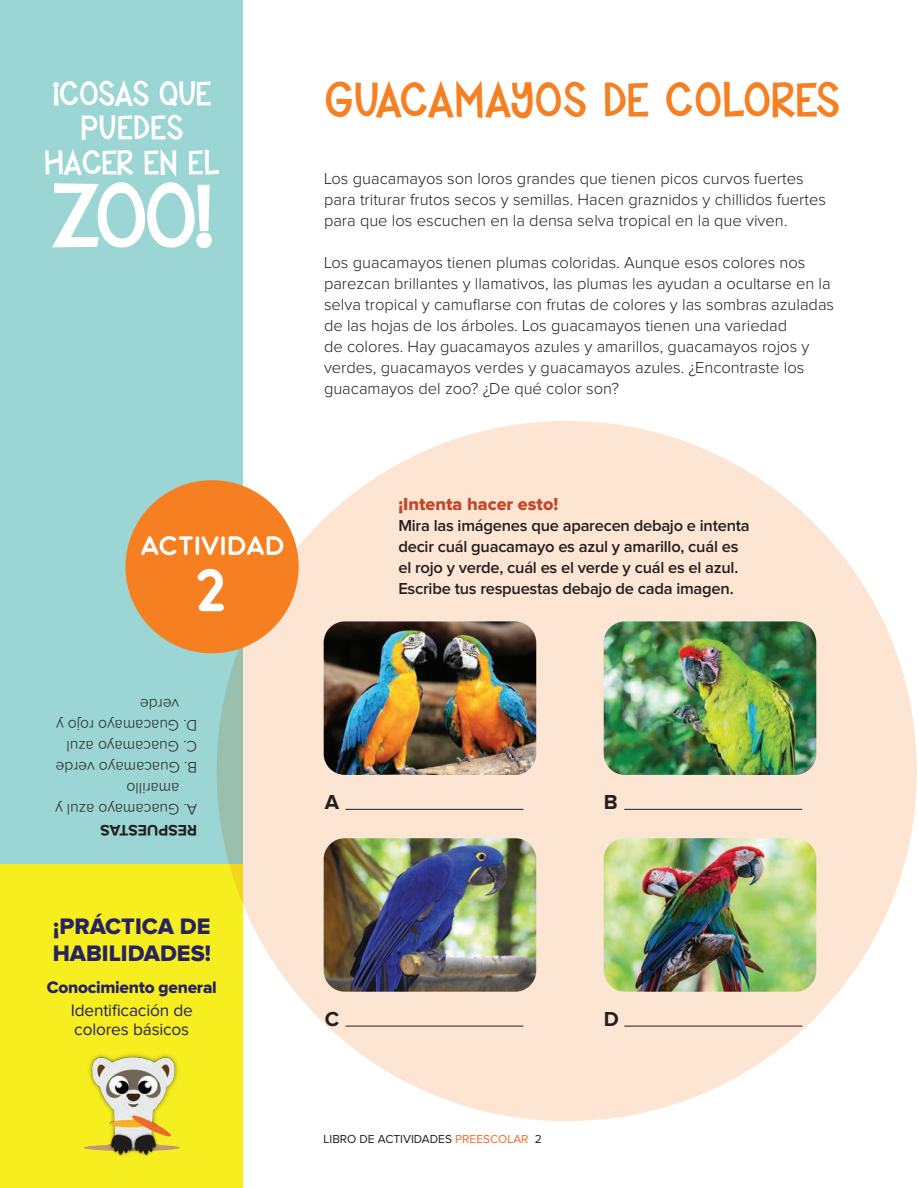
<style>
.page{position:relative;width:918px;height:1188px;background:#fff}
.page>*{position:absolute;margin:0;border:0;box-sizing:border-box;transform-origin:0 0}
.Text{font:69px "KG Shakeit Off Chunky";color:#fff}
.Text-2{font:60px "Knigsberg";color:#fff}
.Text-3{font:36px "KG Shakeit Off Chunky";letter-spacing:-.01em;color:#f57f21}
.Text-4{font:27px "Knigsberg";letter-spacing:-.005em;color:#fff}
.Text-5{font:25.5px/34.5px "KG Shakeit Off Chunky";letter-spacing:-.03em;color:#fff;text-align:center}
.Text-6{font:23.25px/27px "Proxima Nova Extrabld";color:#272360}
.Text-7{font:700 21px "Proxima Nova";color:#231f20}
.Text-8{font:18px "Proxima Nova Extrabld";color:#c44728}
.Text-9{font:17.25px/18.8px "Proxima Nova";letter-spacing:-.01em;color:#272360}
.Text-10{font:17.25px "Proxima Nova Extrabld";letter-spacing:-.015em;color:#272360}
.Text-11{font:300 16.5px/21px "Proxima Nova";color:#231f20}
.Text-12{font:600 16.5px/21px "Proxima Nova";letter-spacing:-.015em;color:#231f20}
.Text-13{font:300 15.75px/21px "Proxima Nova";color:#231f20}
.Text-14{font:700 15.75px "Proxima Nova";color:#231f20}
.t1{font:12px "Proxima Nova";color:#231f20}
.s1{color:#f36c26}
</style>
<div class="page">
<div style="left:0;top:0;width:243px;height:1188px;background:#9bd5d4"></div>
<div style="left:0;top:864px;width:243px;height:324px;background:#f7ee1f"></div>
<div style="left:217px;top:421px;width:700px;height:700px;background:#fde5d3;border-radius:50%"></div>
<img style="left:324px;top:621px;width:212px;height:154px">
<img style="left:324px;top:838px;width:212px;height:154px">
<img style="left:604px;top:621px;width:212px;height:154px">
<img style="left:604px;top:838px;width:212px;height:154px">
<hr style="left:624px;top:1026px;width:178px;height:1px;background:#231f20">
<hr style="left:624px;top:809px;width:178px;height:1px;background:#231f20">
<hr style="left:345px;top:1026px;width:178px;height:1px;background:#231f20">
<hr style="left:345px;top:809px;width:178px;height:1px;background:#231f20">
<div style="left:125px;top:480px;width:174px;height:173px;background:#f57f21;border-radius:50%"></div>
<img style="left:83px;top:1054px;width:97px;height:103px">
<p class="Text-5" style="left:44px;top:76px;width:177px">¡COSAS QUE<br>PUEDES<br>HACER EN EL</p>
<p class="Text" style="left:50px;top:160px;width:166px">ZOO!</p>
<p class="Text-4" style="left:141px;top:529px;width:146px">ACTIVIDAD</p>
<p class="Text-2" style="left:197px;top:554px;width:34px">2</p>
<p class="Text-13" style="left:179px;top:735px;width:125px;text-indent:-18px;rotate:-180deg">D. Guacamayo rojo y verde</p>
<p class="Text-13" style="left:197px;top:756px;width:132px;rotate:-180deg">C. Guacamayo azul</p>
<p class="Text-13" style="left:197px;top:777px;width:143px;rotate:-180deg">B. Guacamayo verde</p>
<p class="Text-13" style="left:180px;top:819px;width:126px;text-indent:-18px;rotate:-180deg">A. Guacamayo azul y amarillo</p>
<p class="Text-14" style="left:197px;top:837px;width:98px;rotate:-180deg">RESPUESTAS</p>
<p class="Text-6" style="left:53px;top:914px;width:160px">¡PRÁCTICA DE<br>HABILIDADES!</p>
<p class="Text-10" style="left:47px;top:980px;width:172px">Conocimiento general</p>
<p class="Text-9" style="left:71px;top:1002px;width:124px">Identificación de colores básicos</p>
<p class="Text-3" style="left:324px;top:71px;width:518px">GUACAMAYOS DE COLORES</p>
<p class="Text-11" style="left:324px;top:169px;width:504px">Los guacamayos son loros grandes que tienen picos curvos fuertes para triturar frutos secos y semillas. Hacen graznidos y chillidos fuertes para que los escuchen en la densa selva tropical en la que viven.</p>
<p class="Text-11" style="left:324px;top:253px;width:512px">Los guacamayos tienen plumas coloridas. Aunque esos colores nos parezcan brillantes y llamativos, las plumas les ayudan a ocultarse en la selva tropical y camuflarse con frutas de colores y las sombras azuladas de las hojas de los árboles. Los guacamayos tienen una variedad<br>de colores. Hay guacamayos azules y amarillos, guacamayos rojos y verdes, guacamayos verdes y guacamayos azules. ¿Encontraste los guacamayos del zoo? ¿De qué color son?</p>
<p class="Text-8" style="left:398px;top:496px;width:161px">¡Intenta hacer esto!</p>
<p class="Text-12" style="left:398px;top:516px;width:353px">Mira las imágenes que aparecen debajo e intenta decir cuál guacamayo es azul y amarillo, cuál es el rojo y verde, cuál es el verde y cuál es el azul.<br>Escribe tus respuestas debajo de cada imagen.</p>
<p class="Text-7" style="left:325px;top:793px;width:16px">A</p>
<p class="Text-7" style="left:604px;top:793px;width:15px">B</p>
<p class="Text-7" style="left:325px;top:1010px;width:16px">C</p>
<p class="Text-7" style="left:604px;top:1010px;width:17px">D</p>
<p class="t1" style="left:324px;top:1134px;width:220px">LIBRO DE ACTIVIDADES <span class="s1">PREESCOLAR</span> 2</p>
</div>
